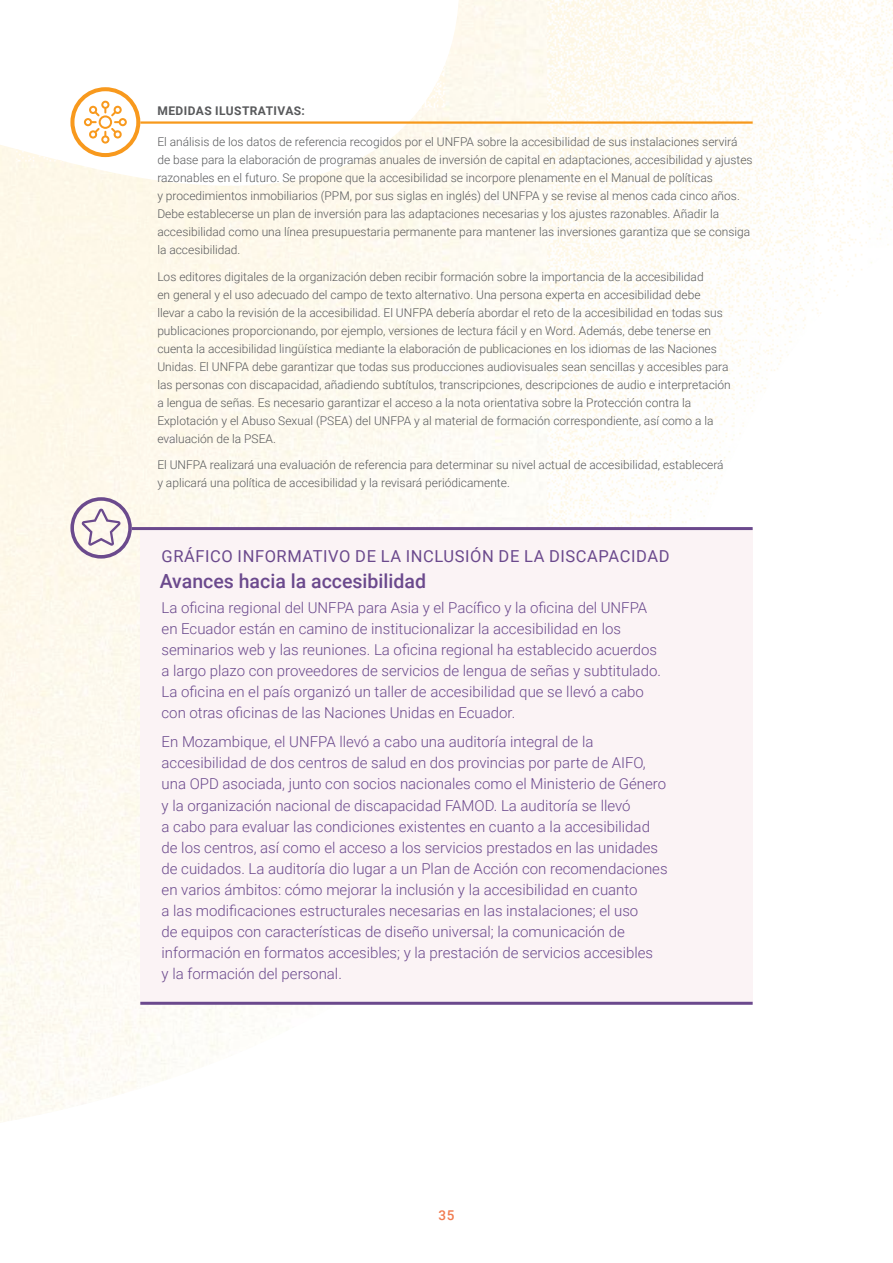
<style>
.page{position:relative;width:893px;height:1263px;background:#fff}
.page>*{position:absolute;margin:0;border:0;box-sizing:border-box;transform-origin:0 0}
.orange_box___subtitl{font:500 19.5px "Roboto";color:#6b498d}
.orange_box___title{font:16.5px "Roboto";letter-spacing:.035em;color:#6b498d}
.orange_box___body{font:300 15px/21px "Roboto";color:#6b498d}
.t1{font:500 13.5px "Roboto";color:#f17b50}
.Illustrative___Body{font:300 12px/18px "Roboto";color:#58595b}
.Illustrative___title{font:700 12px "Roboto";letter-spacing:.035em;color:#58595b}
</style>
<div class="page">
<img style="left:547px;top:0;width:54px;height:527px">
<img style="left:601px;top:0;width:53px;height:527px">
<img style="left:654px;top:0;width:54px;height:527px">
<img style="left:708px;top:0;width:52px;height:505px">
<img style="left:760px;top:0;width:54px;height:392px">
<img style="left:814px;top:0;width:53px;height:314px">
<img style="left:867px;top:0;width:26px;height:264px">
<img style="left:16px;top:149px;width:50px;height:13px">
<img style="left:421px;top:65px;width:24px;height:43px">
<hr style="left:140px;top:121px;width:613px;height:3px;background:#f7991c">
<div style="left:140px;top:529px;width:613px;height:42px;background:#fbf3f5"></div>
<hr style="left:132px;top:527px;width:621px;height:3px;background:#6b498d">
<div style="left:140px;top:552px;width:613px;height:45px;background:#fbf3f5"></div>
<div style="left:140px;top:593px;width:613px;height:410px;background:#fbf3f5"></div>
<hr style="left:140px;top:1002px;width:613px;height:3px;background:#6b498d">
<svg style="left:70px;top:497px;width:62px;height:62px;background:#d9ced4"></svg>
<svg style="left:70px;top:87px;width:70px;height:70px"></svg>
<p class="Illustrative___title" style="left:158px;top:103px;width:149px">MEDIDAS ILUSTRATIVAS:</p>
<p class="Illustrative___Body" style="left:157px;top:132px;width:597px">El análisis de los datos de referencia recogidos por el UNFPA sobre la accesibilidad de sus instalaciones servirá de base para la elaboración de programas anuales de inversión de capital en adaptaciones, accesibilidad y ajustes razonables en el futuro. Se propone que la accesibilidad se incorpore plenamente en el Manual de políticas<br>y procedimientos inmobiliarios (PPM, por sus siglas en inglés) del UNFPA y se revise al menos cada cinco años.<br>Debe establecerse un plan de inversión para las adaptaciones necesarias y los ajustes razonables. Añadir la accesibilidad como una línea presupuestaria permanente para mantener las inversiones garantiza que se consiga la accesibilidad.</p>
<p class="Illustrative___Body" style="left:157px;top:267px;width:575px">Los editores digitales de la organización deben recibir formación sobre la importancia de la accesibilidad<br>en general y el uso adecuado del campo de texto alternativo. Una persona experta en accesibilidad debe llevar a cabo la revisión de la accesibilidad. El UNFPA debería abordar el reto de la accesibilidad en todas sus publicaciones proporcionando, por ejemplo, versiones de lectura fácil y en Word. Además, debe tenerse en cuenta la accesibilidad lingüística mediante la elaboración de publicaciones en los idiomas de las Naciones Unidas. El UNFPA debe garantizar que todas sus producciones audiovisuales sean sencillas y accesibles para las personas con discapacidad, añadiendo subtítulos, transcripciones, descripciones de audio e interpretación a lengua de señas. Es necesario garantizar el acceso a la nota orientativa sobre la Protección contra la Explotación y el Abuso Sexual (PSEA) del UNFPA y al material de formación correspondiente, así como a la evaluación de la PSEA.</p>
<p class="Illustrative___Body" style="left:157px;top:455px;width:568px">El UNFPA realizará una evaluación de referencia para determinar su nivel actual de accesibilidad, establecerá y aplicará una política de accesibilidad y la revisará periódicamente.</p>
<p class="orange_box___title" style="left:162px;top:545px;width:509px">GRÁFICO INFORMATIVO DE LA INCLUSIÓN DE LA DISCAPACIDAD</p>
<p class="orange_box___subtitl" style="left:160px;top:567px;width:268px">Avances hacia la accesibilidad</p>
<p class="orange_box___body" style="left:162px;top:597px;width:501px">La oficina regional del UNFPA para Asia y el Pacífico y la oficina del UNFPA en Ecuador están en camino de institucionalizar la accesibilidad en los seminarios web y las reuniones. La oficina regional ha establecido acuerdos a largo plazo con proveedores de servicios de lengua de señas y subtitulado.<br>La oficina en el país organizó un taller de accesibilidad que se llevó a cabo con otras oficinas de las Naciones Unidas en Ecuador.</p>
<p class="orange_box___body" style="left:162px;top:731px;width:507px">En Mozambique, el UNFPA llevó a cabo una auditoría integral de la accesibilidad de dos centros de salud en dos provincias por parte de AIFO, una OPD asociada, junto con socios nacionales como el Ministerio de Género y la organización nacional de discapacidad FAMOD. La auditoría se llevó<br>a cabo para evaluar las condiciones existentes en cuanto a la accesibilidad de los centros, así como el acceso a los servicios prestados en las unidades de cuidados. La auditoría dio lugar a un Plan de Acción con recomendaciones en varios ámbitos: cómo mejorar la inclusión y la accesibilidad en cuanto<br>a las modificaciones estructurales necesarias en las instalaciones; el uso<br>de equipos con características de diseño universal; la comunicación de información en formatos accesibles; y la prestación de servicios accesibles<br>y la formación del personal.</p>
<p class="t1" style="left:439px;top:1206px;width:17px">35</p>
</div>
